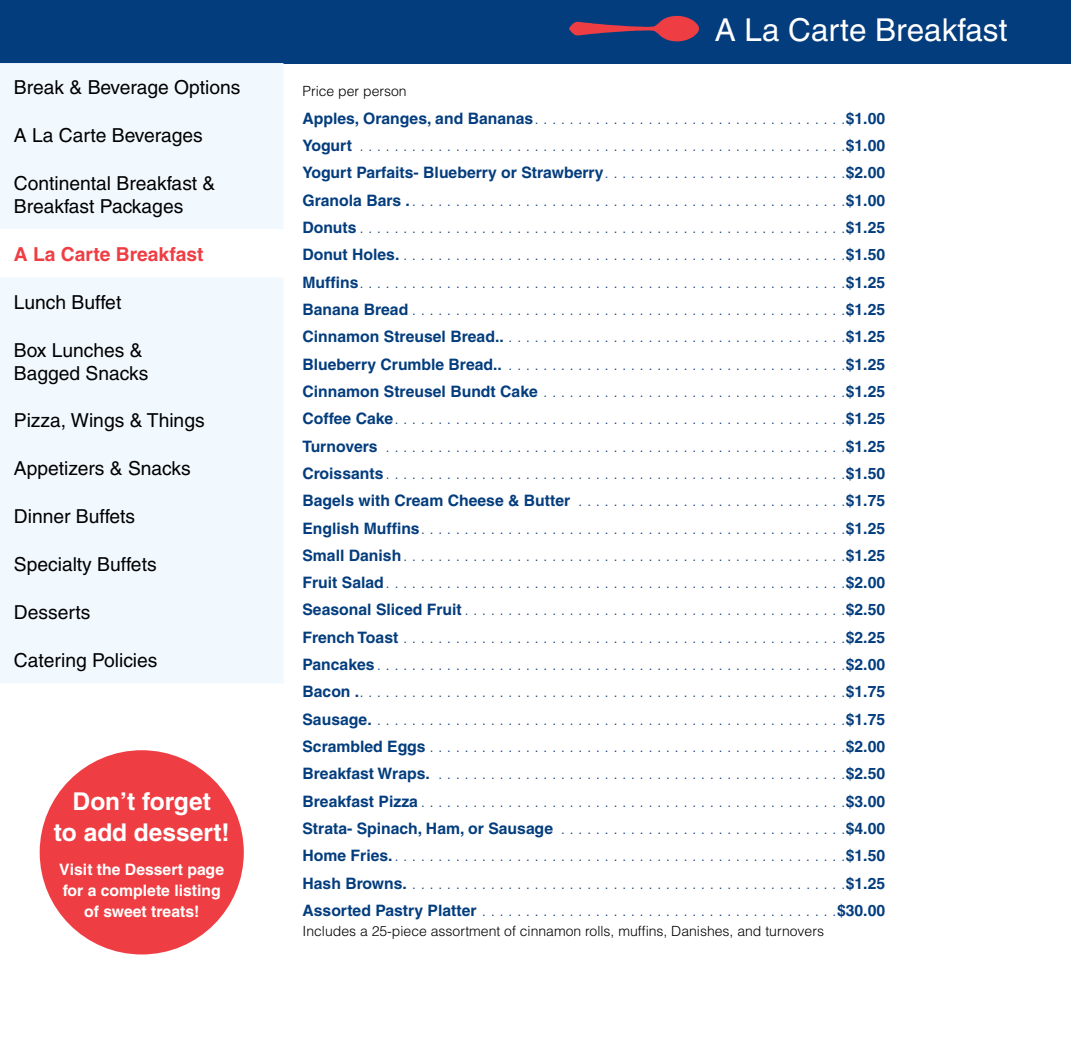
<style>
.page{position:relative;width:1071px;height:1056px;background:#fff}
.page>*{position:absolute;margin:0;border:0;box-sizing:border-box;transform-origin:0 0}
.t1{font:31.5px "Helvetica";color:#fff}
.t2{font:700 24.5px/31.5px "Helvetica";color:#fff;text-align:center}
.t3{font:19.25px/23.1px "Helvetica";color:#000}
.t4{font:700 19.25px "Helvetica";color:#ef3e43}
.t5{font:300 15.75px/27.3px "Helvetica";color:#043d7d;text-align:justify}
.t6{font:700 15.75px/21px "Helvetica";color:#fff;text-align:center}
.t7{font:300 14px "Helvetica";color:#000}
.s1{font-weight:700}
</style>
<div class="page">
<div style="left:0;top:0;width:1071px;height:63px;background:#043d7d"></div>
<svg style="left:569px;top:16px;width:130px;height:25px"></svg>
<div style="left:0;top:63px;width:284px;height:620px;background:#f1f9ff"></div>
<div style="left:0;top:229px;width:284px;height:48px;background:#fff"></div>
<div style="left:40px;top:750px;width:204px;height:204px;background:#ef3e43;border-radius:50%"></div>
<p class="t3" style="left:14px;top:76px;width:228px">Break &amp; Beverage Options</p>
<p class="t3" style="left:14px;top:124px;width:190px">A La Carte Beverages</p>
<p class="t3" style="left:14px;top:172px;width:203px">Continental Breakfast &amp;<br>Breakfast Packages</p>
<p class="t4" style="left:14px;top:242px;width:191px">A La Carte Breakfast</p>
<p class="t3" style="left:14px;top:290px;width:109px">Lunch Buffet</p>
<p class="t3" style="left:14px;top:338px;width:136px">Box Lunches &amp;<br>Bagged Snacks</p>
<p class="t3" style="left:14px;top:409px;width:192px">Pizza, Wings &amp; Things</p>
<p class="t3" style="left:14px;top:457px;width:178px">Appetizers &amp; Snacks</p>
<p class="t3" style="left:14px;top:504px;width:123px">Dinner Buffets</p>
<p class="t3" style="left:14px;top:552px;width:144px">Specialty Buffets</p>
<p class="t3" style="left:14px;top:600px;width:78px">Desserts</p>
<p class="t3" style="left:14px;top:648px;width:145px">Catering Policies</p>
<h2 class="t2" style="left:54px;top:784px;width:177px">Don’t forget<br>to add dessert!</h2>
<p class="t6" style="left:59px;top:858px;width:166px">Visit the Dessert page for a complete listing of sweet treats!</p>
<h1 class="t1" style="left:715px;top:12px;width:294px">A La Carte Breakfast</h1>
<p class="t7" style="left:302px;top:83px;width:106px">Price per person</p>
<p class="t5" style="left:302px;top:104px;width:584px"><span class="s1">Apples, Oranges, and Bananas</span> . . . . . . . . . . . . . . . . . . . . . . . . . . . . . . . . . . . <span class="s1">$1.00<br>Yogurt</span> . . . . . . . . . . . . . . . . . . . . . . . . . . . . . . . . . . . . . . . . . . . . . . . . . . . . . . . <span class="s1">$1.00<br>Yogurt Parfaits- Blueberry or Strawberry</span> . . . . . . . . . . . . . . . . . . . . . . . . . . . <span class="s1">$2.00<br>Granola Bars .</span> . . . . . . . . . . . . . . . . . . . . . . . . . . . . . . . . . . . . . . . . . . . . . . . . . <span class="s1">$1.00<br>Donuts</span> . . . . . . . . . . . . . . . . . . . . . . . . . . . . . . . . . . . . . . . . . . . . . . . . . . . . . . . <span class="s1">$1.25<br>Donut Holes.</span> . . . . . . . . . . . . . . . . . . . . . . . . . . . . . . . . . . . . . . . . . . . . . . . . . . <span class="s1">$1.50<br>Muffins</span> . . . . . . . . . . . . . . . . . . . . . . . . . . . . . . . . . . . . . . . . . . . . . . . . . . . . . . . <span class="s1">$1.25<br>Banana Bread</span> . . . . . . . . . . . . . . . . . . . . . . . . . . . . . . . . . . . . . . . . . . . . . . . . . <span class="s1">$1.25<br>Cinnamon Streusel Bread..</span> . . . . . . . . . . . . . . . . . . . . . . . . . . . . . . . . . . . . . . <span class="s1">$1.25<br>Blueberry Crumble Bread..</span> . . . . . . . . . . . . . . . . . . . . . . . . . . . . . . . . . . . . . . <span class="s1">$1.25<br>Cinnamon Streusel Bundt Cake</span> . . . . . . . . . . . . . . . . . . . . . . . . . . . . . . . . . . <span class="s1">$1.25<br>Coffee Cake</span> . . . . . . . . . . . . . . . . . . . . . . . . . . . . . . . . . . . . . . . . . . . . . . . . . . . <span class="s1">$1.25<br>Turnovers</span> . . . . . . . . . . . . . . . . . . . . . . . . . . . . . . . . . . . . . . . . . . . . . . . . . . . . <span class="s1">$1.25<br>Croissants</span> . . . . . . . . . . . . . . . . . . . . . . . . . . . . . . . . . . . . . . . . . . . . . . . . . . . . <span class="s1">$1.50<br>Bagels with Cream Cheese &amp; Butter</span> . . . . . . . . . . . . . . . . . . . . . . . . . . . . . . <span class="s1">$1.75<br>English Muffins</span> . . . . . . . . . . . . . . . . . . . . . . . . . . . . . . . . . . . . . . . . . . . . . . . . <span class="s1">$1.25<br>Small Danish</span> . . . . . . . . . . . . . . . . . . . . . . . . . . . . . . . . . . . . . . . . . . . . . . . . . . <span class="s1">$1.25<br>Fruit Salad</span> . . . . . . . . . . . . . . . . . . . . . . . . . . . . . . . . . . . . . . . . . . . . . . . . . . . . <span class="s1">$2.00<br>Seasonal Sliced Fruit</span> . . . . . . . . . . . . . . . . . . . . . . . . . . . . . . . . . . . . . . . . . . . <span class="s1">$2.50<br>French Toast</span> . . . . . . . . . . . . . . . . . . . . . . . . . . . . . . . . . . . . . . . . . . . . . . . . . . <span class="s1">$2.25<br>Pancakes</span> . . . . . . . . . . . . . . . . . . . . . . . . . . . . . . . . . . . . . . . . . . . . . . . . . . . . . <span class="s1">$2.00<br>Bacon .</span> . . . . . . . . . . . . . . . . . . . . . . . . . . . . . . . . . . . . . . . . . . . . . . . . . . . . . . . <span class="s1">$1.75<br>Sausage.</span> . . . . . . . . . . . . . . . . . . . . . . . . . . . . . . . . . . . . . . . . . . . . . . . . . . . . . <span class="s1">$1.75<br>Scrambled Eggs</span> . . . . . . . . . . . . . . . . . . . . . . . . . . . . . . . . . . . . . . . . . . . . . . . <span class="s1">$2.00<br>Breakfast Wraps.</span> . . . . . . . . . . . . . . . . . . . . . . . . . . . . . . . . . . . . . . . . . . . . . . <span class="s1">$2.50<br>Breakfast Pizza</span> . . . . . . . . . . . . . . . . . . . . . . . . . . . . . . . . . . . . . . . . . . . . . . . . <span class="s1">$3.00<br>Strata- Spinach, Ham, or Sausage</span> . . . . . . . . . . . . . . . . . . . . . . . . . . . . . . . . <span class="s1">$4.00<br>Home Fries.</span> . . . . . . . . . . . . . . . . . . . . . . . . . . . . . . . . . . . . . . . . . . . . . . . . . . . <span class="s1">$1.50<br>Hash Browns.</span> . . . . . . . . . . . . . . . . . . . . . . . . . . . . . . . . . . . . . . . . . . . . . . . . . <span class="s1">$1.25<br>Assorted Pastry Platter</span> . . . . . . . . . . . . . . . . . . . . . . . . . . . . . . . . . . . . . . . . <span class="s1">$30.00</span></p>
<p class="t7" style="left:302px;top:922px;width:523px">Includes a 25-piece assortment of cinnamon rolls, muffins, Danishes, and turnovers</p>
</div>
